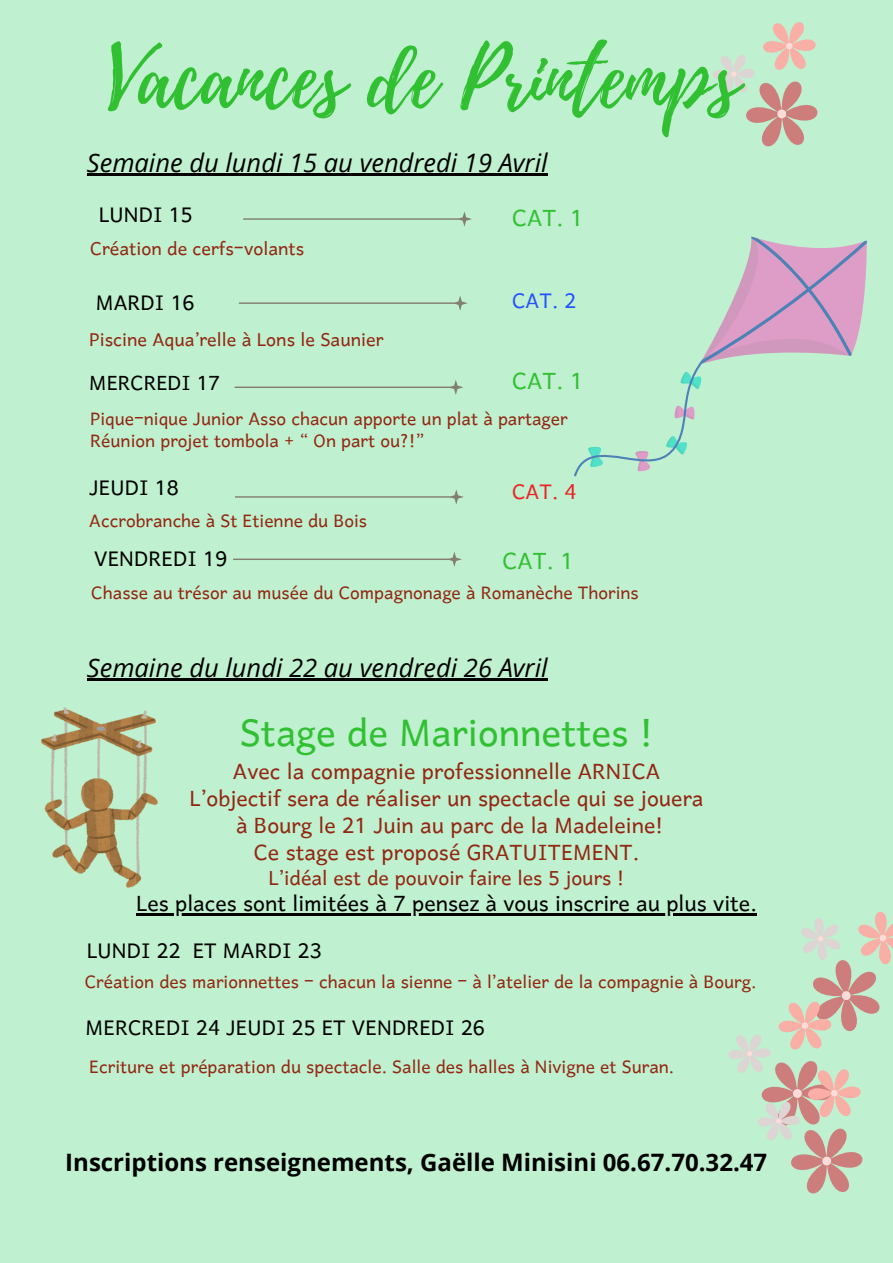
<style>
.page{position:relative;width:893px;height:1263px;background:#bff0cf}
.page>*{position:absolute;margin:0;border:0;box-sizing:border-box;transform-origin:0 0}
.t1{font:83.1px "Playlist Script";color:#31c032}
.t2{font:49.5px "Harmattan";color:#31c032}
.t3{font:30.3px "Harmattan";color:#31c032}
.t4{font:28.5px/27px "Harmattan";color:#932712;text-align:center}
.t5{font:28.5px "Harmattan";color:#000}
.t6{font:27.3px "Harmattan";color:#000}
.t7{font:27.3px "Harmattan";color:#e82426}
.t8{font:27.3px "Harmattan";color:#2453ff}
.t9{font:26.55px "Harmattan";color:#000}
.t10{font:26.25px "Harmattan";color:#932712}
.t11{font:italic 25.5px "Open Sans";color:#000}
.t12{font:700 24px "Open Sans";color:#000}
.t13{font:24px "Harmattan";color:#932712}
.t14{font:23.25px "Harmattan";color:#932712}
</style>
<div class="page">
<svg style="left:243px;top:211px;width:229px;height:16px"></svg>
<svg style="left:239px;top:296px;width:229px;height:15px"></svg>
<svg style="left:234px;top:380px;width:229px;height:15px"></svg>
<svg style="left:235px;top:489px;width:229px;height:15px"></svg>
<svg style="left:233px;top:552px;width:229px;height:15px"></svg>
<hr style="left:136px;top:913px;width:621px;height:3px;background:#000">
<svg style="left:713px;top:22px;width:105px;height:125px"></svg>
<svg style="left:574px;top:236px;width:293px;height:241px"></svg>
<img style="left:42px;top:708px;width:115px;height:180px">
<hr style="left:87px;top:173px;width:461px;height:2px;background:#000">
<hr style="left:87px;top:679px;width:461px;height:2px;background:#000">
<svg style="left:728px;top:911px;width:165px;height:283px"></svg>
<h3 class="t1" style="left:108px;top:19px;width:632px">Vacances de Printemps</h3>
<p class="t11" style="left:87px;top:144px;width:462px">Semaine du lundi 15 au vendredi 19 Avril</p>
<h4 class="t6" style="left:99px;top:197px;width:95px">LUNDI 15</h4>
<h2 class="t13" style="left:90px;top:233px;width:216px">Création de cerfs-volants</h2>
<h6 class="t6" style="left:96px;top:284px;width:100px">MARDI 16</h6>
<p class="t13" style="left:89px;top:324px;width:296px">Piscine Aqua’relle à Lons le Saunier</p>
<p class="t9" style="left:89px;top:366px;width:132px">MERCREDI 17</p>
<h2 class="t3" style="left:512px;top:197px;width:73px">CAT. 1</h2>
<p class="t8" style="left:512px;top:283px;width:66px">CAT. 2</p>
<h2 class="t3" style="left:512px;top:361px;width:73px">CAT. 1</h2>
<p class="t14" style="left:90px;top:403px;width:479px">Pique-nique Junior Asso chacun apporte un plat à partager</p>
<h1 class="t14" style="left:90px;top:425px;width:335px">Réunion projet tombola + “ On part ou?!”</h1>
<p class="t6" style="left:89px;top:469px;width:91px">JEUDI 18</p>
<p class="t14" style="left:89px;top:505px;width:279px">Accrobranche à St Etienne du Bois</p>
<h2 class="t6" style="left:94px;top:541px;width:134px">VENDREDI 19</h2>
<p class="t7" style="left:512px;top:474px;width:66px">CAT. 4</p>
<h6 class="t3" style="left:502px;top:541px;width:73px">CAT. 1</h6>
<p class="t14" style="left:91px;top:577px;width:549px">Chasse au trésor au musée du Compagnonage à Romanèche Thorins</p>
<h2 class="t11" style="left:87px;top:650px;width:462px">Semaine du lundi 22 au vendredi 26 Avril</h2>
<h2 class="t2" style="left:240px;top:700px;width:415px">Stage de Marionnettes !</h2>
<h2 class="t4" style="left:190px;top:755px;width:515px">Avec la compagnie professionnelle ARNICA L’objectif sera de réaliser un spectacle qui se jouera à Bourg le 21 Juin au parc de la Madeleine!<br>Ce stage est proposé GRATUITEMENT.</h2>
<h2 class="t10" style="left:269px;top:860px;width:357px">L’idéal est de pouvoir faire les 5 jours !</h2>
<p class="t5" style="left:136px;top:885px;width:622px">Les places sont limitées à 7 pensez à vous inscrire au plus vite.</p>
<h6 class="t6" style="left:87px;top:933px;width:236px">LUNDI 22 ET MARDI 23</h6>
<h2 class="t14" style="left:85px;top:966px;width:673px">Création des marionnettes - chacun la sienne - à l’atelier de la compagnie à Bourg.</h2>
<h2 class="t6" style="left:86px;top:1009px;width:401px">MERCREDI 24 JEUDI 25 ET VENDREDI 26</h2>
<p class="t14" style="left:89px;top:1051px;width:586px">Ecriture et préparation du spectacle. Salle des halles à Nivigne et Suran.</p>
<h2 class="t12" style="left:65px;top:1146px;width:703px">Inscriptions renseignements, Gaëlle Minisini 06.67.70.32.47</h2>
</div>
